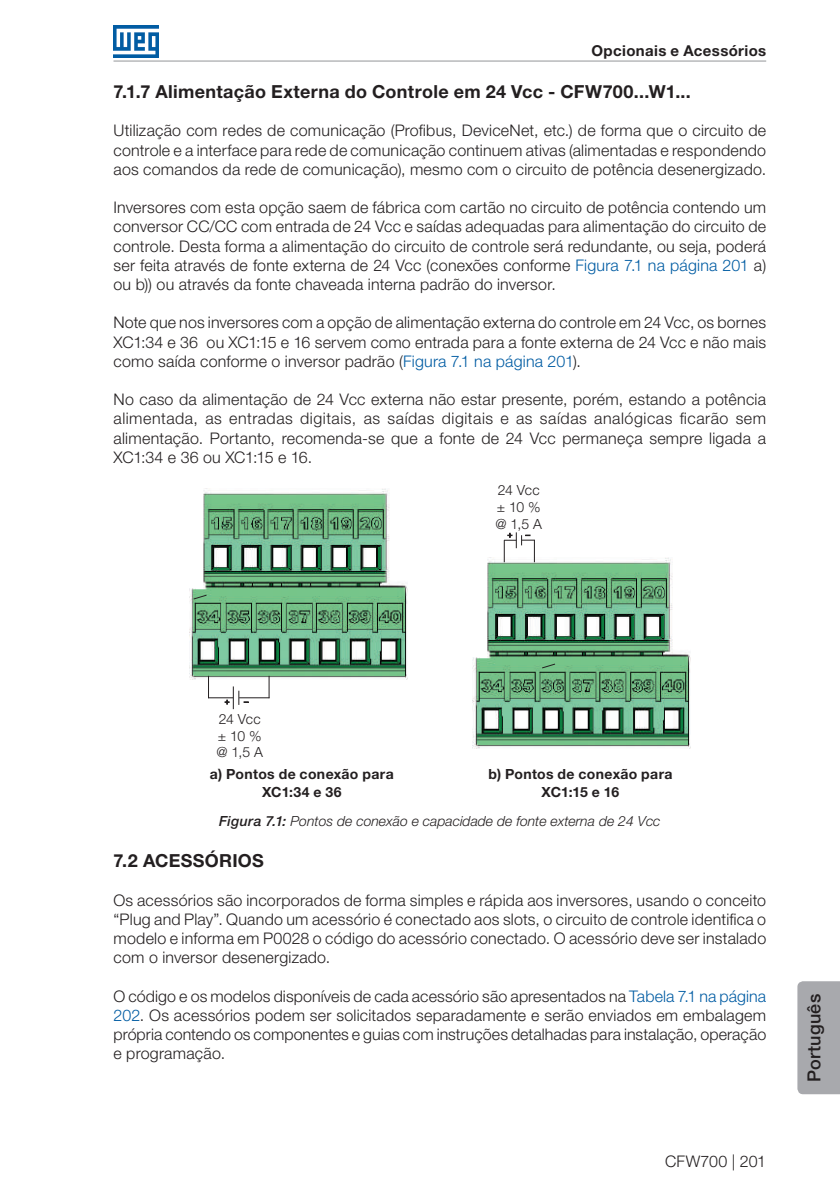
<style>
.page{position:relative;width:840px;height:1191px;background:#fff}
.page>*{position:absolute;margin:0;border:0;box-sizing:border-box;transform-origin:0 0}
.t1{font:700 18px "Helvetica Neue LT Pro";letter-spacing:.015em;color:#231f20}
.t2{font:500 18px "Helvetica Neue LT Pro";letter-spacing:.01em;color:#231f20}
.t3{font:300 16px/19.2px "Helvetica Neue LT Pro";letter-spacing:.015em;color:#231f20;text-align:justify}
.t4{font:700 15px "Helvetica Neue LT Pro";letter-spacing:.025em;color:#231f20}
.t5{font:700 14px/18px "Helvetica Neue LT Pro";letter-spacing:.025em;color:#231f20;text-align:center}
.t6{font:italic 300 14px "Helvetica Neue LT Pro";color:#231f20}
.t7{font:300 14px/16.8px "Helvetica Neue LT Pro";letter-spacing:-.03em;color:#231f20}
.s1{color:#015ca3}
.s2{font-weight:500}
</style>
<div class="page">
<img style="left:113px;top:26px;width:46px;height:31px">
<hr style="left:113px;top:61px;width:652px;height:1px;background:#939598">
<div style="left:797px;top:981px;width:42px;height:113px;background:#a8a9ad"></div>
<img style="left:472px;top:557px;width:218px;height:191px">
<svg style="left:541px;top:663px;width:14px;height:5px"></svg>
<svg style="left:503px;top:532px;width:31px;height:30px"></svg>
<img style="left:189px;top:488px;width:218px;height:191px">
<svg style="left:193px;top:594px;width:14px;height:5px"></svg>
<svg style="left:268px;top:676px;width:1px;height:21px"></svg>
<hr style="left:239px;top:697px;width:30px;height:1px;background:#231f20">
<svg style="left:208px;top:676px;width:40px;height:33px"></svg>
<p class="t4" style="left:591px;top:42px;width:176px">Opcionais e Acessórios</p>
<p class="t1" style="left:113px;top:80px;width:578px">7.1.7 Alimentação Externa do Controle em 24 Vcc - CFW700...W1...</p>
<p class="t3" style="left:113px;top:121px;width:654px">Utilização com redes de comunicação (Profibus, DeviceNet, etc.) de forma que o circuito de controle e a interface para rede de comunicação continuem ativas (alimentadas e respondendo aos comandos da rede de comunicação), mesmo com o circuito de potência desenergizado.</p>
<p class="t3" style="left:113px;top:197px;width:654px">Inversores com esta opção saem de fábrica com cartão no circuito de potência contendo um conversor CC/CC com entrada de 24 Vcc e saídas adequadas para alimentação do circuito de controle. Desta forma a alimentação do circuito de controle será redundante, ou seja, poderá ser feita através de fonte externa de 24 Vcc (conexões conforme <span class="s1">Figura 7.1 na página 201</span> a) ou b)) ou através da fonte chaveada interna padrão do inversor.</p>
<p class="t3" style="left:113px;top:313px;width:654px">Note que nos inversores com a opção de alimentação externa do controle em 24 Vcc, os bornes XC1:34 e 36 ou XC1:15 e 16 servem como entrada para a fonte externa de 24 Vcc e não mais como saída conforme o inversor padrão (<span class="s1">Figura 7.1 na página 201</span>).</p>
<p class="t3" style="left:113px;top:389px;width:654px">No caso da alimentação de 24 Vcc externa não estar presente, porém, estando a potência alimentada, as entradas digitais, as saídas digitais e as saídas analógicas ficarão sem alimentação. Portanto, recomenda-se que a fonte de 24 Vcc permaneça sempre ligada a XC1:34 e 36 ou XC1:15 e 16.</p>
<p class="t7" style="left:495px;top:481px;width:48px">24 Vcc ± 10 % @ 1,5 A</p>
<p class="t7" style="left:216px;top:710px;width:48px">24 Vcc ± 10 % @ 1,5 A</p>
<p class="t5" style="left:210px;top:764px;width:185px">a) Pontos de conexão para<br>XC1:34 e 36</p>
<p class="t5" style="left:488px;top:764px;width:186px">b) Pontos de conexão para<br>XC1:15 e 16</p>
<p class="t6" style="left:219px;top:813px;width:442px"><span class="s2">Figura 7.1:</span> Pontos de conexão e capacidade de fonte externa de 24 Vcc</p>
<p class="t1" style="left:113px;top:849px;width:152px">7.2 ACESSÓRIOS</p>
<p class="t3" style="left:113px;top:890px;width:654px">Os acessórios são incorporados de forma simples e rápida aos inversores, usando o conceito “Plug and Play”. Quando um acessório é conectado aos slots, o circuito de controle identifica o modelo e informa em P0028 o código do acessório conectado. O acessório deve ser instalado com o inversor desenergizado.</p>
<p class="t3" style="left:113px;top:986px;width:654px">O código e os modelos disponíveis de cada acessório são apresentados na <span class="s1">Tabela 7.1 na página 202</span>. Os acessórios podem ser solicitados separadamente e serão enviados em embalagem própria contendo os componentes e guias com instruções detalhadas para instalação, operação e programação.</p>
<p class="t3" style="left:664px;top:1151px;width:103px">CFW700 | 201</p>
<p class="t2" style="left:802px;top:1081px;width:89px;rotate:-90deg">Português</p>
</div>
